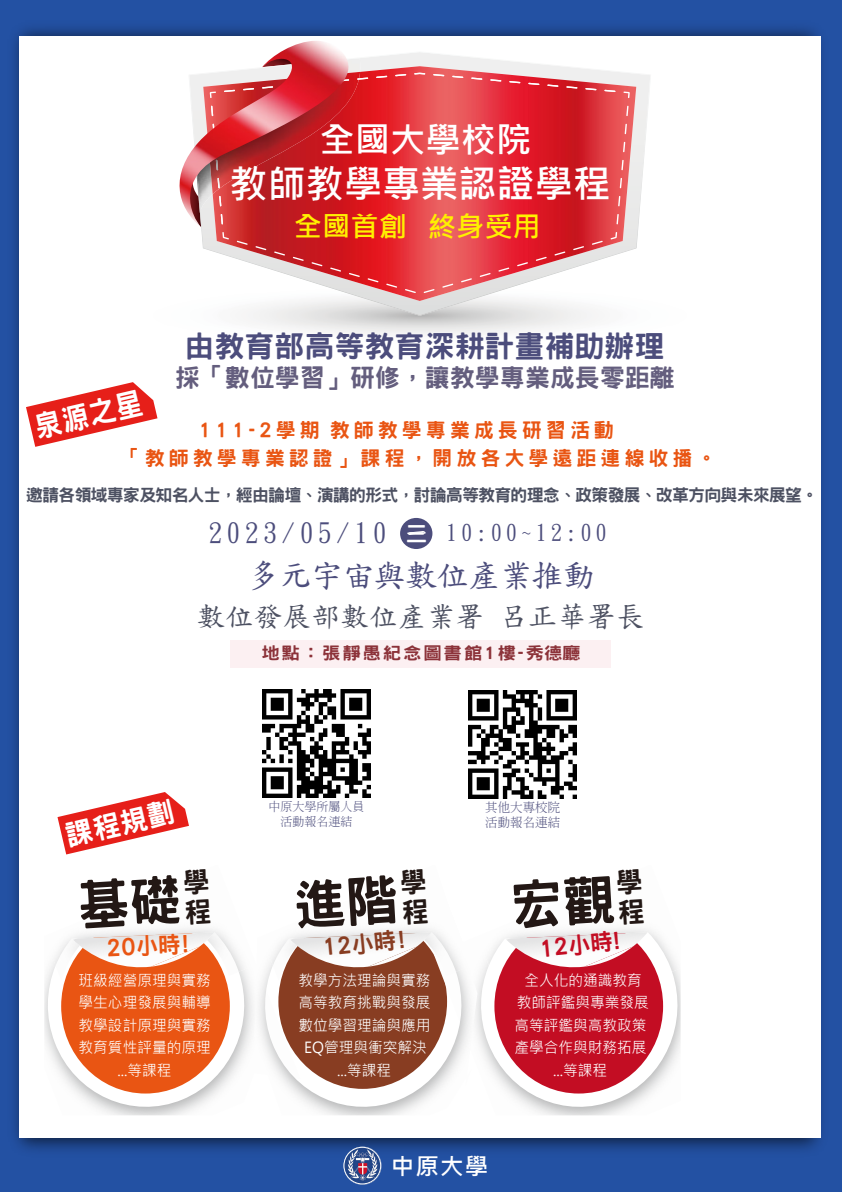
<style>
.page{position:relative;width:842px;height:1192px;background:#2351a3}
.page>*{position:absolute;margin:0;border:0;box-sizing:border-box;transform-origin:0 0}
.t1{font:700 38.15px "Microsoft Jheng Hei";color:#fff}
.t2{font:700 35.3px "Microsoft Jheng Hei";color:#fff}
.t3{font:32.5px "DF Kai Shu SB Estd BF";letter-spacing:-.03em;color:#4c4d7c}
.t4{font:800 30.2px "Han Wang Hei";color:#fff;scale:.89 1}
.t5{font:800 30px "Han Wang Hei";color:#4c4d7c}
.t6{font:28.5px "DF Kai Shu SB Estd BF";letter-spacing:.01em;color:#4d5162}
.t7{font:800 28.4px "Han Wang Hei";color:#fff;scale:.95 1}
.t8{font:700 28.25px "Microsoft Jheng Hei";color:#fff000}
.t9{font:800 25px "Han Wang Hei";color:#645e7e}
.t10{font:700 23.45px "Microsoft Jheng Hei";color:#fff}
.t11{font:800 23.3px "Han Wang Hei";color:#e95513}
.t12{font:800 23.3px "Han Wang Hei";color:#883d22}
.t13{font:800 23.3px "Han Wang Hei";color:#c30d23}
.t14{font:23px "DF Li Song W7 WIN BF";letter-spacing:.15em;color:#4c4d7c}
.t15{font:800 20px "Han Wang Hei";letter-spacing:.2em;color:#e95513}
.t16{font:800 17px "Han Wang Hei";letter-spacing:-.05em;color:#4d5162}
.t17{font:800 17px "Han Wang Hei";letter-spacing:.1em;color:#8c3239;scale:1.08 1}
.t18{font:15.2px/22.5px "Microsoft Jheng Hei";color:#fff}
.t19{font:300 12.5px/15px "Adobe Ming Std";color:#4c4d7c}
.t20{font:300 12px/14.4px "Adobe Ming Std";color:#4c4d7c;text-align:center}
.s1{font-size:28.15px}
.s2{font-family:"Han Wang Hei";font-weight:800;font-size:21.45px;color:#fff}
.s3{font-size:29px}
</style>
<div class="page">
<img style="left:14px;top:27px;width:808px;height:1124px">
<div style="left:19px;top:36px;width:801px;height:1102px;background:#fff"></div>
<img style="left:339px;top:1146px;width:47px;height:39px">
<div style="left:400px;top:518px;width:32px;height:31px;background:#4c4d7c;border-radius:50%"></div>
<svg style="left:408px;top:531px;width:17px;height:4px"></svg>
<img style="left:201px;top:52px;width:449px;height:264px">
<img style="left:203px;top:66px;width:433px;height:235px">
<svg style="left:222px;top:232px;width:7px;height:7px"></svg>
<svg style="left:237px;top:241px;width:366px;height:52px"></svg>
<svg style="left:610px;top:232px;width:7px;height:7px"></svg>
<svg style="left:616px;top:106px;width:12px;height:118px"></svg>
<svg style="left:623px;top:92px;width:7px;height:6px"></svg>
<svg style="left:376px;top:73px;width:239px;height:19px"></svg>
<img style="left:179px;top:41px;width:197px;height:186px">
<svg style="left:57px;top:792px;width:132px;height:62px"></svg>
<img style="left:477px;top:972px;width:204px;height:144px">
<img style="left:44px;top:972px;width:210px;height:144px">
<img style="left:258px;top:972px;width:219px;height:144px">
<img style="left:49px;top:929px;width:197px;height:43px">
<img style="left:72px;top:932px;width:142px;height:38px">
<img style="left:151px;top:946px;width:49px;height:21px">
<img style="left:273px;top:972px;width:183px;height:9px">
<img style="left:489px;top:932px;width:183px;height:40px">
<img style="left:505px;top:932px;width:143px;height:38px">
<img style="left:584px;top:946px;width:49px;height:21px">
<img style="left:266px;top:928px;width:197px;height:44px">
<img style="left:289px;top:932px;width:143px;height:38px">
<svg style="left:26px;top:382px;width:131px;height:65px"></svg>
<img style="left:368px;top:946px;width:49px;height:21px">
<div style="left:344px;top:1147px;width:37px;height:37px;border:1px solid #fff;border-radius:50%"></div>
<div style="left:231px;top:640px;width:380px;height:27px;background:#fcf0f2"></div>
<img style="left:469px;top:690px;width:108px;height:108px">
<img style="left:262px;top:689px;width:108px;height:108px">
<svg style="left:295px;top:928px;width:133px;height:1px"></svg>
<svg style="left:516px;top:923px;width:128px;height:6px"></svg>
<h2 class="t2" style="left:320px;top:118px;width:213px">全國大學校院</h2>
<h1 class="t1" style="left:230px;top:160px;width:383px">教師教學專業認證學程</h1>
<h3 class="t8" style="left:294px;top:209px;width:248px">全國首創 終身受用</h3>
<h3 class="t4" style="left:31px;top:412px;width:125px;rotate:-13deg">泉源之星</h3>
<h3 class="t5" style="left:184px;top:330px;width:481px">由教育部高等教育深耕計畫補助辦理</h3>
<h3 class="t9" style="left:175px;top:364px;width:502px">採「數位學習」研修，讓教學專業成長零距離</h3>
<h3 class="t15" style="left:199px;top:420px;width:416px">111-2學期 教師教學專業成長研習活動</h3>
<h3 class="t15" style="left:121px;top:447px;width:597px">「教師教學專業認證」課程，開放各大學遠距連線收播。</h3>
<p class="t16" style="left:26px;top:486px;width:794px">邀請各領域專家及知名人士，經由論壇、演講的形式，討論高等教育的理念、政策發展、改革方向與未來展望。</p>
<h3 class="t14" style="left:208px;top:522px;width:400px"><span class="s1">2023/05/10</span> <span class="s2">三</span> 10:00~12:00</h3>
<h3 class="t3" style="left:247px;top:559px;width:366px">多元宇宙與數位產業推動</h3>
<h3 class="t6" style="left:197px;top:602px;width:450px">數位發展部數位產業署 <span class="s3">呂正華署長</span></h3>
<p class="t17" style="left:261px;top:644px;width:297px">地點：張靜愚紀念圖書館1樓-秀德廳</p>
<h3 class="t7" style="left:63px;top:821px;width:118px;rotate:-13deg">課程規劃</h3>
<p class="t20" style="left:268px;top:799px;width:97px">中原大學所屬人員活動報名連結</p>
<p class="t19" style="left:485px;top:800px;width:76px">其他大專校院活動報名連結</p>
<h3 class="t11" style="left:106px;top:934px;width:83px;rotate:-2deg">20小時!</h3>
<h3 class="t12" style="left:322px;top:935px;width:83px;rotate:-6deg">12小時!</h3>
<h3 class="t13" style="left:538px;top:937px;width:82px;rotate:-6deg">12小時!</h3>
<p class="t18" style="left:79px;top:969px;width:134px;text-align:justify">班級經營原理與實務學生心理發展與輔導教學設計原理與實務</p>
<p class="t18" style="left:79px;top:1036px;width:134px">教育質性評量的原理</p>
<p class="t18" style="left:298px;top:969px;width:134px">教學方法理論與實務高等教育挑戰與發展</p>
<p class="t18" style="left:524px;top:969px;width:119px">全人化的通識教育</p>
<p class="t18" style="left:517px;top:991px;width:134px">教師評鑑與專業發展</p>
<p class="t18" style="left:298px;top:1014px;width:134px">數位學習理論與應用</p>
<p class="t18" style="left:514px;top:1014px;width:134px">高等評鑑與高教政策</p>
<p class="t18" style="left:304px;top:1036px;width:124px">EQ管理與衝突解決</p>
<p class="t18" style="left:514px;top:1036px;width:134px">產學合作與財務拓展</p>
<p class="t18" style="left:117px;top:1059px;width:56px">...等課程</p>
<p class="t18" style="left:553px;top:1059px;width:56px">...等課程</p>
<p class="t18" style="left:337px;top:1059px;width:56px">...等課程</p>
<h3 class="t10" style="left:391px;top:1151px;width:99px">中原大學</h3>
</div>
